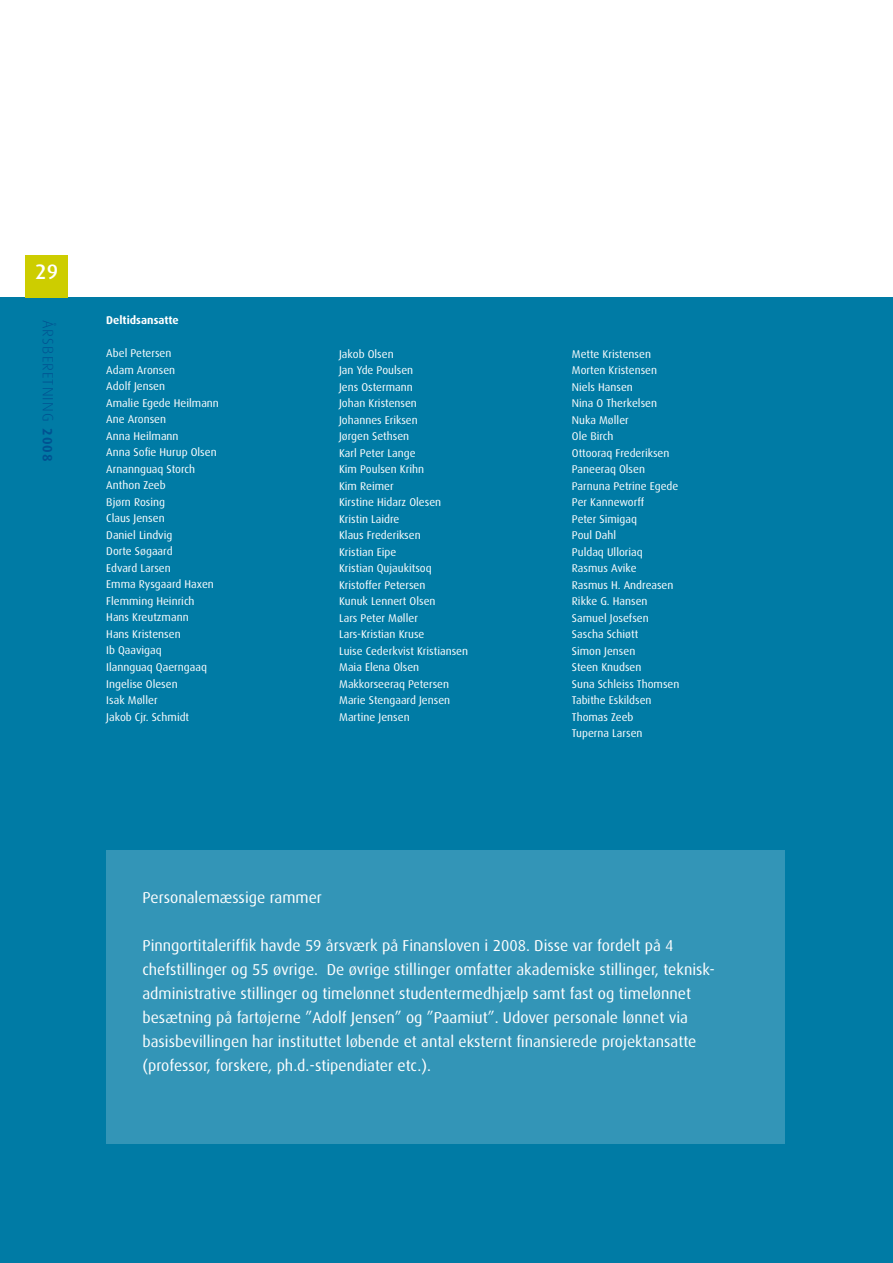
<style>
.page{position:relative;width:893px;height:1263px;background:#fff}
.page>*{position:absolute;margin:0;border:0;box-sizing:border-box;transform-origin:0 0}
.t1{font:500 21px "Dax";color:#fff}
.t2{font:15.75px/24px "Dax";color:#fff}
.t3{font:300 15px "Dax";letter-spacing:.075em;color:#005291}
.t4{font:11.25px/16.5px "Dax";color:#fff}
.t5{font:700 11.25px "Dax";color:#fff}
.s1{font-weight:700;font-size:13.5px}
</style>
<div class="page">
<div style="left:0;top:298px;width:893px;height:965px;background:#007ba5"></div>
<div style="left:106px;top:850px;width:679px;height:294px;background:#3395b7"></div>
<div style="left:26px;top:255px;width:42px;height:43px;background:#cdcd00"></div>
<h1 class="t1" style="left:35px;top:260px;width:24px">29</h1>
<h3 class="t3" style="left:56px;top:320px;width:143px;rotate:90deg">ÅRSBERETNING <span class="s1">2008</span></h3>
<p class="t5" style="left:106px;top:314px;width:74px">Deltidsansatte</p>
<p class="t4" style="left:106px;top:345px;width:114px">Abel Petersen<br>Adam Aronsen<br>Adolf Jensen<br>Amalie Egede Heilmann<br>Ane Aronsen<br>Anna Heilmann<br>Anna Sofie Hurup Olsen<br>Arnannguaq Storch<br>Anthon Zeeb<br>Bjørn Rosing<br>Claus Jensen<br>Daniel Lindvig<br>Dorte Søgaard<br>Edvard Larsen<br>Emma Rysgaard Haxen<br>Flemming Heinrich<br>Hans Kreutzmann<br>Hans Kristensen<br>Ib Qaavigaq<br>Ilannguaq Qaerngaaq<br>Ingelise Olesen<br>Isak Møller<br>Jakob Cjr. Schmidt</p>
<p class="t4" style="left:339px;top:345px;width:130px">Jakob Olsen<br>Jan Yde Poulsen<br>Jens Ostermann<br>Johan Kristensen<br>Johannes Eriksen<br>Jørgen Sethsen<br>Karl Peter Lange<br>Kim Poulsen Krihn<br>Kim Reimer<br>Kirstine Hidarz Olesen<br>Kristin Laidre<br>Klaus Frederiksen<br>Kristian Eipe<br>Kristian Qujaukitsoq<br>Kristoffer Petersen<br>Kunuk Lennert Olsen<br>Lars Peter Møller<br>Lars-Kristian Kruse<br>Luise Cederkvist Kristiansen<br>Maia Elena Olsen<br>Makkorseeraq Petersen<br>Marie Stengaard Jensen<br>Martine Jensen</p>
<p class="t4" style="left:572px;top:346px;width:109px">Mette Kristensen<br>Morten Kristensen<br>Niels Hansen<br>Nina O Therkelsen<br>Nuka Møller<br>Ole Birch<br>Ottooraq Frederiksen<br>Paneeraq Olsen<br>Parnuna Petrine Egede<br>Per Kanneworff<br>Peter Simigaq<br>Poul Dahl<br>Puldaq Ulloriaq<br>Rasmus Avike<br>Rasmus H. Andreasen<br>Rikke G. Hansen<br>Samuel Josefsen<br>Sascha Schiøtt<br>Simon Jensen<br>Steen Knudsen<br>Suna Schleiss Thomsen<br>Tabithe Eskildsen<br>Thomas Zeeb<br>Tuperna Larsen</p>
<h2 class="t2" style="left:142px;top:886px;width:181px">Personalemæssige rammer</h2>
<p class="t2" style="left:142px;top:934px;width:574px">Pinngortitaleriffik havde 59 årsværk på Finansloven i 2008. Disse var fordelt på 4 chefstillinger og 55 øvrige. De øvrige stillinger omfatter akademiske stillinger, teknisk&shy;administrative stillinger og timelønnet studentermedhjælp samt fast og timelønnet besætning på fartøjerne ”Adolf Jensen” og ”Paamiut”. Udover personale lønnet via basisbevillingen har instituttet løbende et antal eksternt finansierede projektansatte (professor, forskere, ph.d.-stipendiater etc.).</p>
</div>
